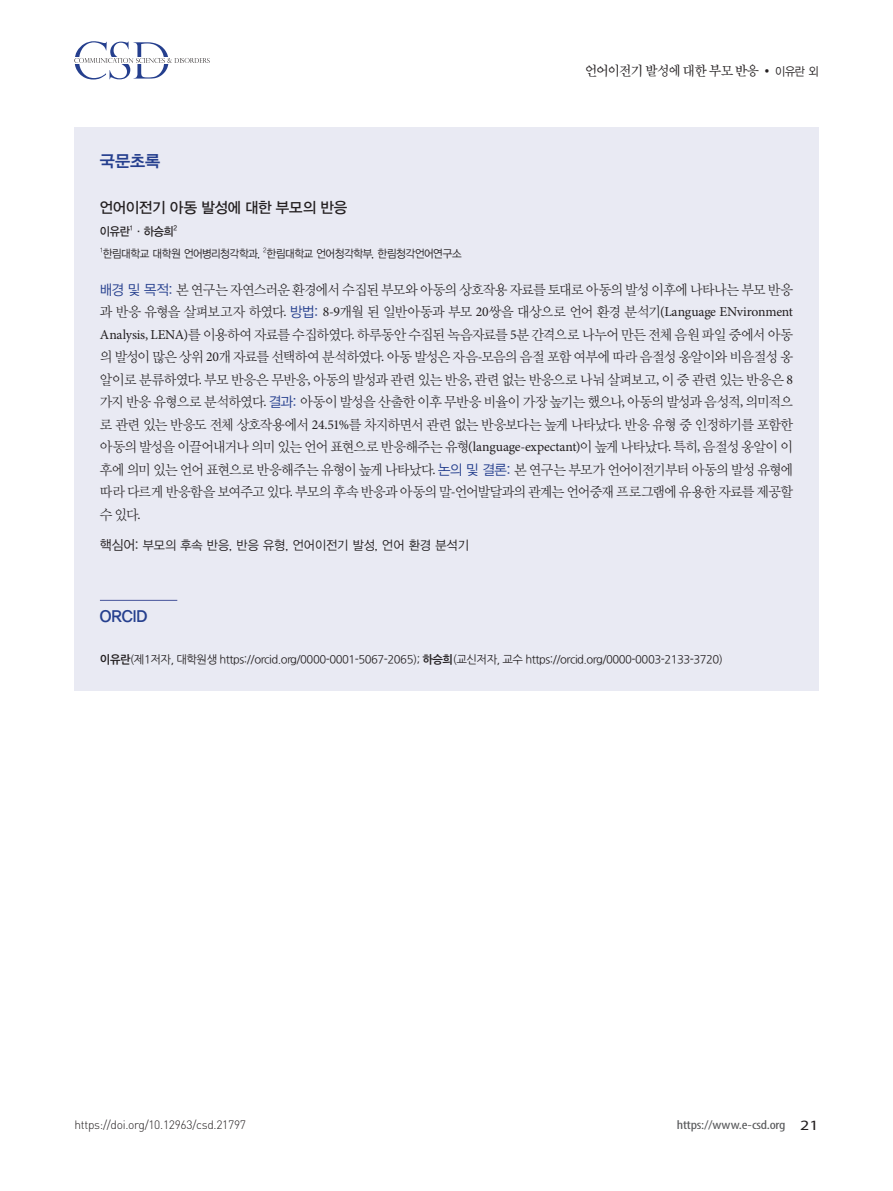
<style>
.page{position:relative;width:893px;height:1191px;background:#fff}
.page>*{position:absolute;margin:0;border:0;box-sizing:border-box;transform-origin:0 0}
.본문_대제목{font:16.5px "YDIYGO340";letter-spacing:-.005em;color:#253f8e}
.국문초록{font:16.5px "YDIYGO340";color:#253f8e}
.한글초록_제목{font:15px "YDIYGO330";letter-spacing:-.025em;color:#231f20}
.t1{font:14.25px "San Sw M";letter-spacing:-.05em;color:#231f20;scale:.95 1}
.한글초록_본문{font:14.1px/22.5px "YDIY Mj O320";letter-spacing:-.055em;color:#231f20;text-align:justify;scale:.95 1}
.한글초록_핵심어{font:12.75px "YDVYGO12";color:#231f20;scale:.95 1}
.t2{font:condensed 12.75px "Myriad Pro";letter-spacing:-.015em;color:#57585a;scale:1.25 1}
.t3{font:300 12px "DIN Pro";letter-spacing:-.025em;color:#231f20}
.한글초록_저자{font:12px "YDIYGO330";letter-spacing:-.025em;color:#231f20;scale:.92 1}
.표본문_한글{font:11.25px "Nanum Gothic OTF";letter-spacing:-.04em;color:#231f20}
.한글초록_소속{font:11.25px "YDIYGO320";letter-spacing:-.04em;color:#231f20;scale:.93 1}
.s1{font-family:"Dotum"}
.s2{font-family:"YDIYGO320";font-size:12px}
.s3{font-family:"YDIYGO320";font-size:14.25px;color:#253f8e}
.s4{font-family:"Minion Pro";font-size:13.65px}
.s5{font-size:13.5px}
.s6{font-family:"Nanum Gothic OTF Bold"}
.s7{font-stretch:normal;font-size:14.25px;color:#231f20}
</style>
<div class="page">
<svg style="left:74px;top:41px;width:136px;height:38px"></svg>
<div style="left:74px;top:128px;width:745px;height:563px;background:#e9eaf3"></div>
<hr style="left:100px;top:600px;width:77px;height:1px;background:#4d5a9e">
<p class="t1" style="left:585px;top:64px;width:248px">언어이전기 발성에 대한 부모 반응 <span class="s1">•</span> <span class="s2">이유란 외</span></p>
<p class="국문초록" style="left:100px;top:152px;width:62px">국문초록</p>
<p class="한글초록_제목" style="left:100px;top:199px;width:249px">언어이전기 아동 발성에 대한 부모의 반응</p>
<p class="한글초록_저자" style="left:100px;top:224px;width:85px">이유란<sup>1</sup>·하승희<sup>2</sup></p>
<p class="한글초록_소속" style="left:100px;top:247px;width:391px"><sup>1</sup>한림대학교 대학원 언어병리청각학과, <sup>2</sup>한림대학교 언어청각학부, 한림청각언어연구소</p>
<p class="한글초록_본문" style="left:100px;top:278px;width:731px"><span class="s3">배경 및 목적:</span> 본 연구는 자연스러운 환경에서 수집된 부모와 아동의 상호작용 자료를 토대로 아동의 발성 이후에 나타나는 부모 반응 과 반응 유형을 살펴보고자 하였다<span class="s4">.</span> <span class="s3">방법:</span> <span class="s4">8-9</span>개월 된 일반아동과 부모 <span class="s4">20</span>쌍을 대상으로 언어 환경 분석기<span class="s4">(Language ENvironment Analysis, LENA)</span>를 이용하여 자료를 수집하였다<span class="s4">.</span> 하루동안 수집된 녹음자료를 <span class="s4">5</span>분 간격으로 나누어 만든 전체 음원 파일 중에서 아동 의 발성이 많은 상위 <span class="s4">20</span>개 자료를 선택하여 분석하였다<span class="s4">.</span> 아동 발성은 자음<span class="s4">-</span>모음의 음절 포함 여부에 따라 음절성 옹알이와 비음절성 옹 알이로 분류하였다<span class="s4">.</span> 부모 반응은 무반응<span class="s4">,</span> 아동의 발성과 관련 있는 반응<span class="s4">,</span> 관련 없는 반응으로 나눠 살펴보고<span class="s4">,</span> 이 중 관련 있는 반응은 <span class="s4">8 </span>가지 반응 유형으로 분석하였다<span class="s4">.</span> <span class="s3">결과:</span> 아동이 발성을 산출한 이후 무반응 비율이 가장 높기는 했으나<span class="s4">,</span> 아동의 발성과 음성적<span class="s4">,</span> 의미적으 로 관련 있는 반응도 전체 상호작용에서 <span class="s4">24.51%</span>를 차지하면서 관련 없는 반응보다는 높게 나타났다<span class="s4">.</span> 반응 유형 중 인정하기를 포함한 아동의 발성을 이끌어내거나 의미 있는 언어 표현으로 반응해주는 유형<span class="s4">(language-expectant)</span>이 높게 나타났다<span class="s4">.</span> 특히<span class="s4">,</span> 음절성 옹알이 이 후에 의미 있는 언어 표현으로 반응해주는 유형이 높게 나타났다<span class="s4">.</span> <span class="s3">논의 및 결론:</span> 본 연구는 부모가 언어이전기부터 아동의 발성 유형에 따라 다르게 반응함을 보여주고 있다<span class="s4">.</span> 부모의 후속 반응과 아동의 말<span class="s4">-</span>언어발달과의 관계는 언어중재 프로그램에 유용한 자료를 제공할 수 있다<span class="s4">.</span></p>
<p class="한글초록_핵심어" style="left:100px;top:537px;width:390px"><span class="s5">핵심어:</span> 부모의 후속 반응, 반응 유형, 언어이전기 발성, 언어 환경 분석기</p>
<p class="본문_대제목" style="left:100px;top:606px;width:49px">ORCID</p>
<p class="표본문_한글" style="left:100px;top:653px;width:625px"><span class="s6">이유란</span>(제1저자, 대학원생 https://orcid.org/0000-0001-5067-2065); <span class="s6">하승희</span>(교신저자, 교수 https://orcid.org/0000-0003-2133-3720)</p>
<p class="t3" style="left:74px;top:1116px;width:173px">https://doi.org/10.12963/csd.21797</p>
<p class="t2" style="left:677px;top:1117px;width:115px">https://www.e-csd.org <span class="s7">21</span></p>
</div>
